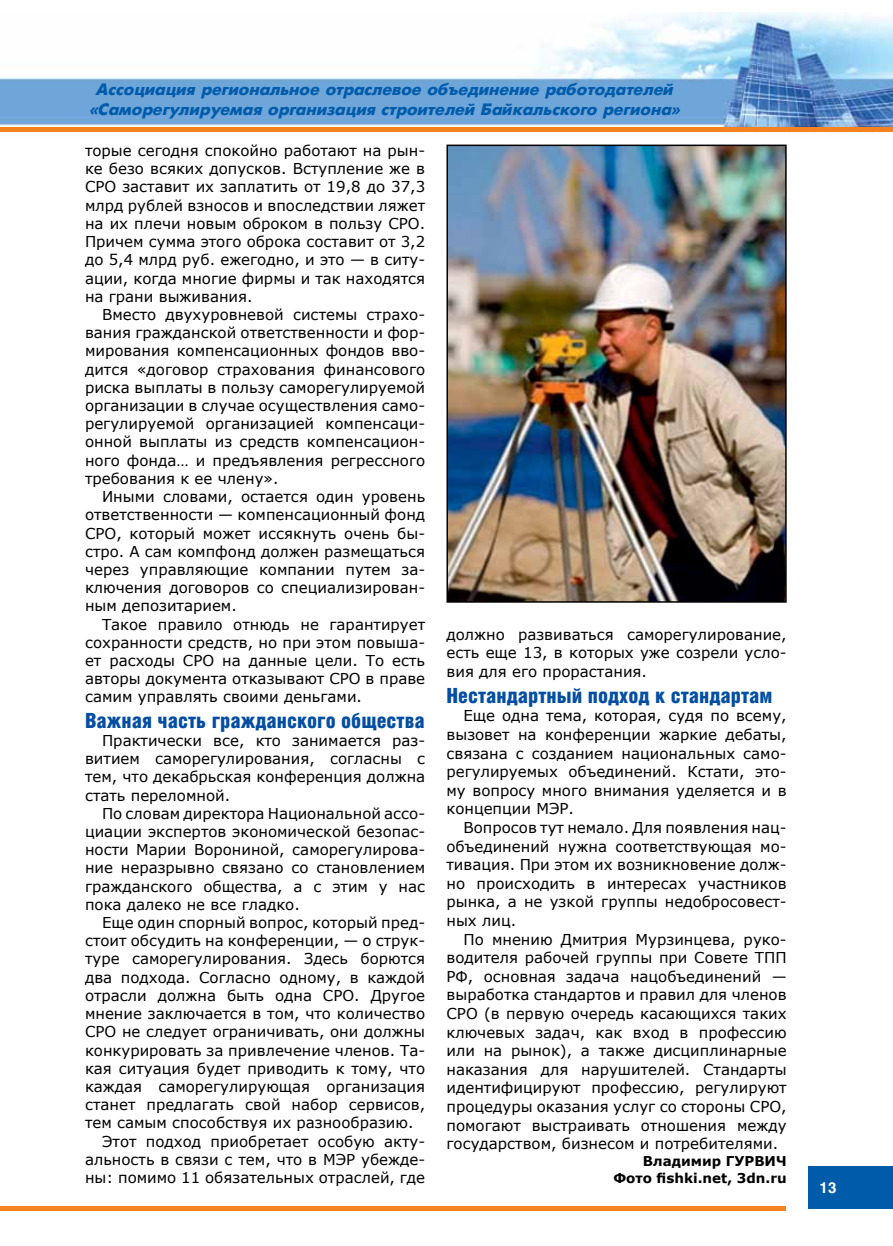
<style>
.page{position:relative;width:893px;height:1246px;background:#fff}
.page>*{position:absolute;margin:0;border:0;box-sizing:border-box;transform-origin:0 0}
.t1{font:900 21px "Helios Cond";color:#034ea2}
.t2{font:italic 700 16.5px/19.8px "Futuris";color:#005baa;text-align:center}
.t3{font:15px/18.1px "Verdana";color:#000;text-align:justify}
.t4{font:700 15px "Helios";color:#fff}
.t5{font:700 13.5px/16.8px "Verdana";color:#000;text-align:right}
</style>
<div class="page">
<img style="left:0;top:12px;width:893px;height:122px">
<div style="left:0;top:127px;width:893px;height:5px;background:#f58220"></div>
<hr style="left:0;top:1206px;width:786px;height:4px;background:#f58220">
<div style="left:808px;top:1167px;width:85px;height:42px;background:#005baa"></div>
<img style="left:449px;top:148px;width:335px;height:452px">
<div style="left:446px;top:145px;width:341px;height:458px;border:2px solid #000"></div>
<p class="t2" style="left:90px;top:80px;width:593px">Ассоциация региональное отраслевое объединение работодателей «Саморегулируемая организация строителей Байкальского региона»</p>
<p class="t3" style="left:85px;top:141px;width:342px">торые сегодня спокойно работают на рын&shy;ке безо всяких допусков. Вступление же в СРО заставит их заплатить от 19,8 до 37,3 млрд рублей взносов и впоследствии ляжет на их плечи новым оброком в пользу СРО.<br>Причем сумма этого оброка составит от 3,2 до 5,4 млрд руб. ежегодно, и это — в ситу&shy;ации, когда многие фирмы и так находятся на грани выживания.</p>
<p class="t3" style="left:85px;top:305px;width:342px;text-indent:17px">Вместо двухуровневой системы страхо&shy;вания гражданской ответственности и фор&shy;мирования компенсационных фондов вво&shy;дится «договор страхования финансового риска выплаты в пользу саморегулируемой организации в случае осуществления само&shy;регулируемой организацией компенсаци&shy;онной выплаты из средств компенсацион&shy;ного фонда… и предъявления регрессного требования к ее члену».</p>
<p class="t3" style="left:85px;top:487px;width:342px;text-indent:17px">Иными словами, остается один уровень ответственности — компенсационный фонд СРО, который может иссякнуть очень бы&shy;стро. А сам компфонд должен размещаться через управляющие компании путем за&shy;ключения договоров со специализирован&shy;ным депозитарием.</p>
<p class="t3" style="left:85px;top:614px;width:342px;text-indent:17px">Такое правило отнюдь не гарантирует сохранности средств, но при этом повыша&shy;ет расходы СРО на данные цели. То есть авторы документа отказывают СРО в праве самим управлять своими деньгами.</p>
<h1 class="t1" style="left:85px;top:709px;width:341px">Важная часть гражданского общества</h1>
<p class="t3" style="left:85px;top:731px;width:342px;text-indent:17px">Практически все, кто занимается раз&shy;витием саморегулирования, согласны с тем, что декабрьская конференция должна стать переломной.</p>
<p class="t3" style="left:85px;top:804px;width:342px;text-indent:17px">По словам директора Национальной ассо&shy;циации экспертов экономической безопас&shy;ности Марии Ворониной, саморегулирова&shy;ние неразрывно связано со становлением гражданского общества, а с этим у нас пока далеко не все гладко.</p>
<p class="t3" style="left:102px;top:913px;width:325px">Еще один спорный вопрос, который пред-</p>
<p class="t3" style="left:85px;top:931px;width:342px">стоит обсудить на конференции, — о струк-</p>
<p class="t3" style="left:85px;top:949px;width:342px">туре саморегулирования. Здесь борются</p>
<p class="t3" style="left:85px;top:968px;width:342px">два подхода. Согласно одному, в каждой</p>
<p class="t3" style="left:85px;top:986px;width:342px">отрасли должна быть одна СРО. Другое</p>
<p class="t3" style="left:85px;top:1004px;width:342px">мнение заключается в том, что количество</p>
<p class="t3" style="left:85px;top:1022px;width:342px">СРО не следует ограничивать, они должны</p>
<p class="t3" style="left:85px;top:1040px;width:342px">конкурировать за привлечение членов. Та-</p>
<p class="t3" style="left:85px;top:1059px;width:342px">кая ситуация будет приводить к тому, что</p>
<p class="t3" style="left:85px;top:1077px;width:342px">каждая саморегулирующая организация</p>
<p class="t3" style="left:85px;top:1095px;width:342px">станет предлагать свой набор сервисов,</p>
<p class="t3" style="left:85px;top:1113px;width:330px">тем самым способствуя их разнообразию.</p>
<p class="t3" style="left:102px;top:1131px;width:325px">Этот подход приобретает особую акту-</p>
<p class="t3" style="left:85px;top:1150px;width:342px">альность в связи с тем, что в МЭР убежде-</p>
<p class="t3" style="left:85px;top:1168px;width:342px">ны: помимо 11 обязательных отраслей, где</p>
<p class="t3" style="left:446px;top:624px;width:342px;line-height:18.6px">должно развиваться саморегулирование, есть еще 13, в которых уже созрели усло&shy;вия для его прорастания.</p>
<h1 class="t1" style="left:446px;top:684px;width:327px">Нестандартный подход к стандартам</h1>
<p class="t3" style="left:446px;top:706px;width:342px;line-height:18.6px;text-indent:17px">Еще одна тема, которая, судя по всему, вызовет на конференции жаркие дебаты, связана с созданием национальных само&shy;регулируемых объединений. Кстати, это&shy;му вопросу много внимания уделяется и в концепции МЭР.</p>
<p class="t3" style="left:446px;top:818px;width:342px;line-height:18.6px;text-indent:17px">Вопросов тут немало. Для появления нац&shy;объединений нужна соответствующая мо&shy;тивация. При этом их возникновение долж&shy;но происходить в интересах участников рынка, а не узкой группы недобросовест&shy;ных лиц.</p>
<p class="t3" style="left:446px;top:929px;width:342px;line-height:18.6px;text-indent:17px">По мнению Дмитрия Мурзинцева, руко&shy;водителя рабочей группы при Совете ТПП РФ, основная задача нацобъединений — выработка стандартов и правил для членов СРО (в первую очередь касающихся таких ключевых задач, как вход в профессию или на рынок), а также дисциплинарные наказания для нарушителей. Стандарты идентифицируют профессию, регулируют процедуры оказания услуг со стороны СРО, помогают выстраивать отношения между государством, бизнесом и потребителями.</p>
<p class="t5" style="left:613px;top:1152px;width:175px">Владимир ГУРВИЧ<br>Фото fishki.net, 3dn.ru</p>
<p class="t4" style="left:820px;top:1179px;width:18px">13</p>
</div>
